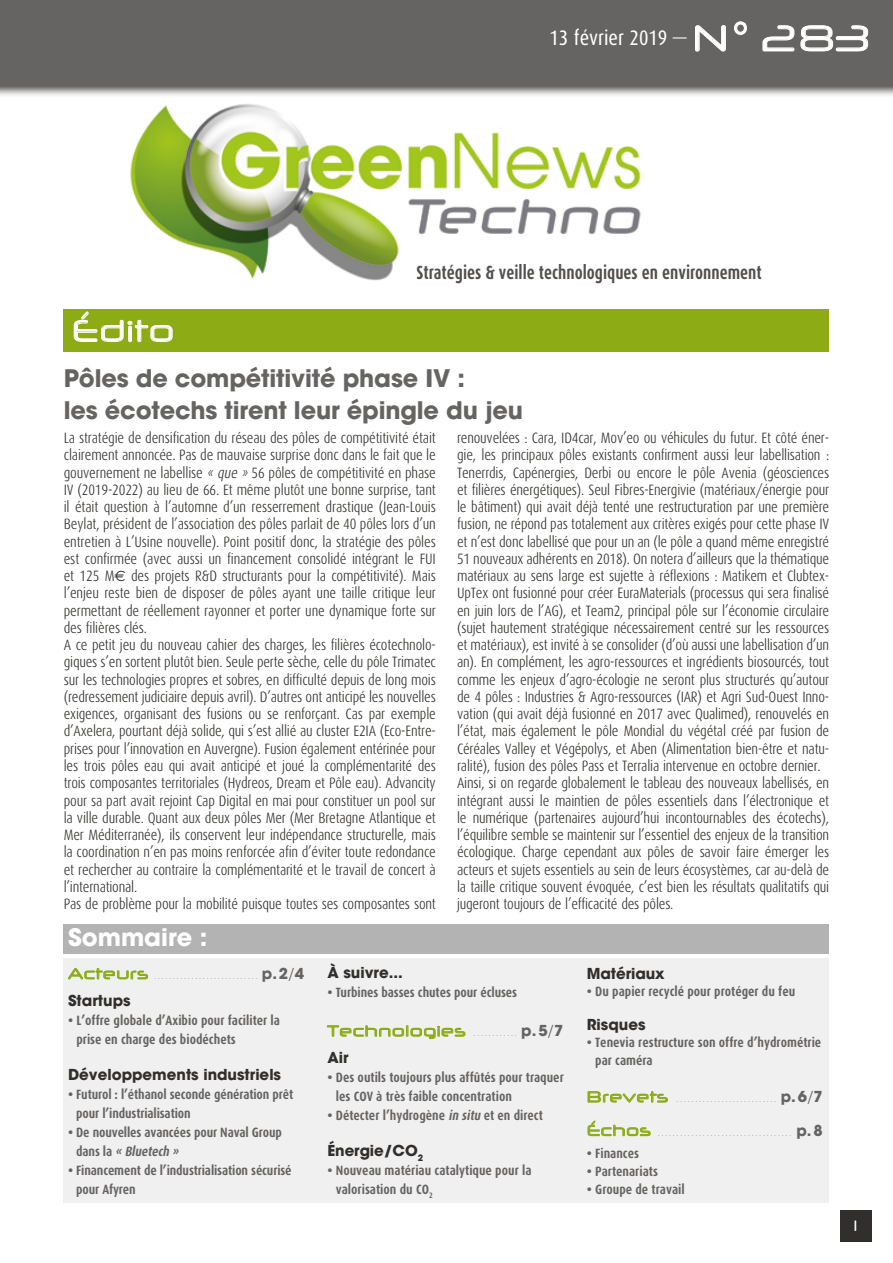
<style>
.page{position:relative;width:893px;height:1263px;background:#fff}
.page>*{position:absolute;margin:0;border:0;box-sizing:border-box;transform-origin:0 0}
.t1{font:30px "Neuropol X Free";color:#fff}
.t2{font:700 24px/31.8px "Avant Garde";letter-spacing:-.005em;color:#666463}
.t3{font:700 24px "Avant Garde";color:#fff}
.t4{font:21px "Dax Condensed";color:#fff}
.t5{font:700 19.05px "Dax Condensed";color:#52504e;scale:.89 1}
.t6{font:300 15px/17.2px "Dax Condensed";letter-spacing:-.015em;color:#312f2d}
.t7{font:700 15px "ITC Avant Garde Std";color:#312f2d}
.t8{font:15px "Neuropol X Free";color:#8cab15}
.t9{font:700 15px "Avant Garde";letter-spacing:-.005em;color:#312f2d}
.t10{font:700 15px "Avant Garde";color:#666463}
.t11{font:15px "Neuropol X Free";color:#fff}
.t12{font:700 13.5px/18.9px "Dax Condensed";color:#666463}
.t13{font:6px "Dax Condensed";color:#666463}
.s1{font-family:"Neuropol X Free";font-size:36px}
.s2{font-style:italic}
.s3{font-family:"Euro Sans";font-weight:400}
.s4{font-weight:400}
</style>
<div class="page">
<img style="left:130px;top:104px;width:511px;height:177px">
<div style="left:0;top:0;width:893px;height:98px;background:#000;opacity:.75"></div>
<div style="left:0;top:0;width:893px;height:85px;background:#666463"></div>
<div style="left:840px;top:1210px;width:32px;height:31px;background:#312f2d"></div>
<svg style="left:695px;top:25px;width:31px;height:27px"></svg>
<svg style="left:734px;top:21px;width:13px;height:14px"></svg>
<svg style="left:762px;top:25px;width:106px;height:27px"></svg>
<div style="left:64px;top:309px;width:765px;height:43px;background:#8cab15"></div>
<svg style="left:74px;top:312px;width:99px;height:30px"></svg>
<div style="left:64px;top:958px;width:765px;height:244px;background:#f0f0f0"></div>
<svg style="left:68px;top:967px;width:80px;height:13px"></svg>
<svg style="left:327px;top:1025px;width:139px;height:14px"></svg>
<svg style="left:587px;top:1091px;width:81px;height:12px"></svg>
<svg style="left:587px;top:1120px;width:64px;height:16px"></svg>
<div style="left:64px;top:924px;width:765px;height:30px;background:#b4b3b3"></div>
<h3 class="t4" style="left:549px;top:26px;width:324px">13 février 2019 — <span class="s1">N° 283</span></h3>
<h1 class="t1" style="left:72px;top:312px;width:105px">Édito</h1>
<p class="t5" style="left:417px;top:262px;width:389px">Stratégies &amp; veille technologiques en environnement</p>
<h2 class="t2" style="left:64px;top:362px;width:461px">Pôles de compétitivité phase IV :<br>les écotechs tirent leur épingle du jeu</h2>
<p class="t6" style="left:64px;top:430px;width:374px">La stratégie de densification du réseau des pôles de compétitivité était clairement annoncée. Pas de mauvaise surprise donc dans le fait que le gouvernement ne labellise <span class="s2">«que»</span> 56 pôles de compétitivité en phase IV (2019-2022) au lieu de 66. Et même plutôt une bonne surprise, tant il était question à l’automne d’un resserrement drastique (Jean-Louis Beylat, président de l’association des pôles parlait de 40 pôles lors d’un entretien à L’Usine nouvelle). Point positif donc, la stratégie des pôles est confirmée (avec aussi un financement consolidé intégrant le FUI et 125 M<span class="s3">€</span> des projets R&amp;D structurants pour la compétitivité). Mais l’enjeu reste bien de disposer de pôles ayant une taille critique leur permettant de réellement rayonner et porter une dynamique forte sur des filières clés.<br>A ce petit jeu du nouveau cahier des charges, les filières écotechnolo&shy;giques s’en sortent plutôt bien. Seule perte sèche, celle du pôle Trimatec sur les technologies propres et sobres, en difficulté depuis de long mois (redressement judiciaire depuis avril). D’autres ont anticipé les nouvelles exigences, organisant des fusions ou se renforçant. Cas par exemple d’Axelera, pourtant déjà solide, qui s’est allié au cluster E2IA (Eco-Entre&shy;prises pour l’innovation en Auvergne). Fusion également entérinée pour les trois pôles eau qui avait anticipé et joué la complémentarité des trois composantes territoriales (Hydreos, Dream et Pôle eau). Advancity pour sa part avait rejoint Cap Digital en mai pour constituer un pool sur la ville durable. Quant aux deux pôles Mer (Mer Bretagne Atlantique et Mer Méditerranée), ils conservent leur indépendance structurelle, mais la coordination n’en pas moins renforcée afin d’éviter toute redondance et rechercher au contraire la complémentarité et le travail de concert à l’international.<br>Pas de problème pour la mobilité puisque toutes ses composantes sont</p>
<p class="t6" style="left:457px;top:430px;width:374px">renouvelées : Cara, ID4car, Mov’eo ou véhicules du futur. Et côté éner&shy;gie, les principaux pôles existants confirment aussi leur labellisation :<br>Tenerrdis, Capénergies, Derbi ou encore le pôle Avenia (géosciences et filières énergétiques). Seul Fibres-Energivie (matériaux/énergie pour le bâtiment) qui avait déjà tenté une restructuration par une première fusion, ne répond pas totalement aux critères exigés pour cette phase IV et n’est donc labellisé que pour un an (le pôle a quand même enregistré 51 nouveaux adhérents en 2018). On notera d’ailleurs que la thématique matériaux au sens large est sujette à réflexions : Matikem et Clubtex-UpTex ont fusionné pour créer EuraMaterials (processus qui sera finalisé en juin lors de l’AG), et Team2, principal pôle sur l’économie circulaire (sujet hautement stratégique nécessairement centré sur les ressources et matériaux), est invité à se consolider (d’où aussi une labellisation d’un an). En complément, les agro-ressources et ingrédients biosourcés, tout comme les enjeux d’agro-écologie ne seront plus structurés qu’autour de 4 pôles : Industries &amp; Agro-ressources (IAR) et Agri Sud-Ouest Inno&shy;vation (qui avait déjà fusionné en 2017 avec Qualimed), renouvelés en l’état, mais également le pôle Mondial du végétal créé par fusion de Céréales Valley et Végépolys, et Aben (Alimentation bien-être et natu&shy;ralité), fusion des pôles Pass et Terralia intervenue en octobre dernier.<br>Ainsi, si on regarde globalement le tableau des nouveaux labellisés, en intégrant aussi le maintien de pôles essentiels dans l’électronique et le numérique (partenaires aujourd’hui incontournables des écotechs), l’équilibre semble se maintenir sur l’essentiel des enjeux de la transition écologique. Charge cependant aux pôles de savoir faire émerger les acteurs et sujets essentiels au sein de leurs écosystèmes, car au-delà de la taille critique souvent évoquée, c’est bien les résultats qualitatifs qui jugeront toujours de l’efficacité des pôles.</p>
<h2 class="t3" style="left:68px;top:922px;width:141px">Sommaire :</h2>
<p class="t8" style="left:68px;top:964px;width:82px">Acteurs</p>
<p class="t13" style="left:154px;top:973px;width:104px">............................</p>
<p class="t10" style="left:262px;top:964px;width:44px">p.2<span class="s4">/</span>4</p>
<p class="t7" style="left:68px;top:991px;width:64px">Startups</p>
<p class="t12" style="left:76px;top:1011px;width:205px;text-indent:-8px">• L’offre globale d’Axibio pour faciliter la prise en charge des biodéchets</p>
<p class="t7" style="left:68px;top:1065px;width:215px">Développements industriels</p>
<p class="t12" style="left:76px;top:1085px;width:219px;text-indent:-8px">• Futurol : l’éthanol seconde génération prêt pour l’industrialisation</p>
<p class="t12" style="left:76px;top:1123px;width:207px;text-indent:-8px">• De nouvelles avancées pour Naval Group d a n s l a <span class="s2">« Bluetech »</span></p>
<p class="t12" style="left:76px;top:1161px;width:217px;text-indent:-8px">• Financement de l’industrialisation sécurisé pour Afyren</p>
<p class="t7" style="left:327px;top:962px;width:77px">À suivre...</p>
<p class="t12" style="left:327px;top:983px;width:191px">• Turbines basses chutes pour écluses</p>
<p class="t8" style="left:327px;top:1021px;width:140px">Technologies</p>
<p class="t13" style="left:474px;top:1031px;width:44px">............</p>
<p class="t10" style="left:521px;top:1021px;width:44px">p.5<span class="s4">/</span>7</p>
<p class="t9" style="left:327px;top:1048px;width:23px">Air</p>
<p class="t12" style="left:336px;top:1068px;width:229px;text-indent:-8px">• Des outils toujours plus affûtés pour traquer les COV à très faible concentration</p>
<p class="t12" style="left:327px;top:1106px;width:217px">• Détecter l’hydrogène <span class="s2">in situ</span> et en direct</p>
<p class="t9" style="left:327px;top:1141px;width:97px">Énergie/CO<sub>2</sub></p>
<p class="t12" style="left:336px;top:1161px;width:197px;text-indent:-8px">• Nouveau matériau catalytique pour la valorisation du CO<sub>2</sub></p>
<p class="t9" style="left:587px;top:963px;width:79px">Matériaux</p>
<p class="t12" style="left:587px;top:982px;width:210px">• Du papier recyclé pour protéger du feu</p>
<p class="t7" style="left:587px;top:1014px;width:60px">Risques</p>
<p class="t12" style="left:595px;top:1034px;width:228px;line-height:17.7px;text-indent:-8px">• Tenevia restructure son offre d’hydrométrie par caméra</p>
<p class="t8" style="left:587px;top:1087px;width:83px">Brevets</p>
<p class="t13" style="left:677px;top:1097px;width:101px">...........................</p>
<p class="t10" style="left:781px;top:1087px;width:44px">p.6<span class="s4">/</span>7</p>
<p class="t8" style="left:587px;top:1121px;width:66px">Échos</p>
<p class="t13" style="left:658px;top:1130px;width:134px">....................................</p>
<p class="t10" style="left:796px;top:1120px;width:28px">p.8</p>
<p class="t12" style="left:587px;top:1144px;width:54px">• Finances</p>
<p class="t12" style="left:587px;top:1162px;width:73px">• Partenariats</p>
<p class="t12" style="left:587px;top:1180px;width:99px">• Groupe de travail</p>
<p class="t11" style="left:854px;top:1216px;width:6px">1</p>
</div>
